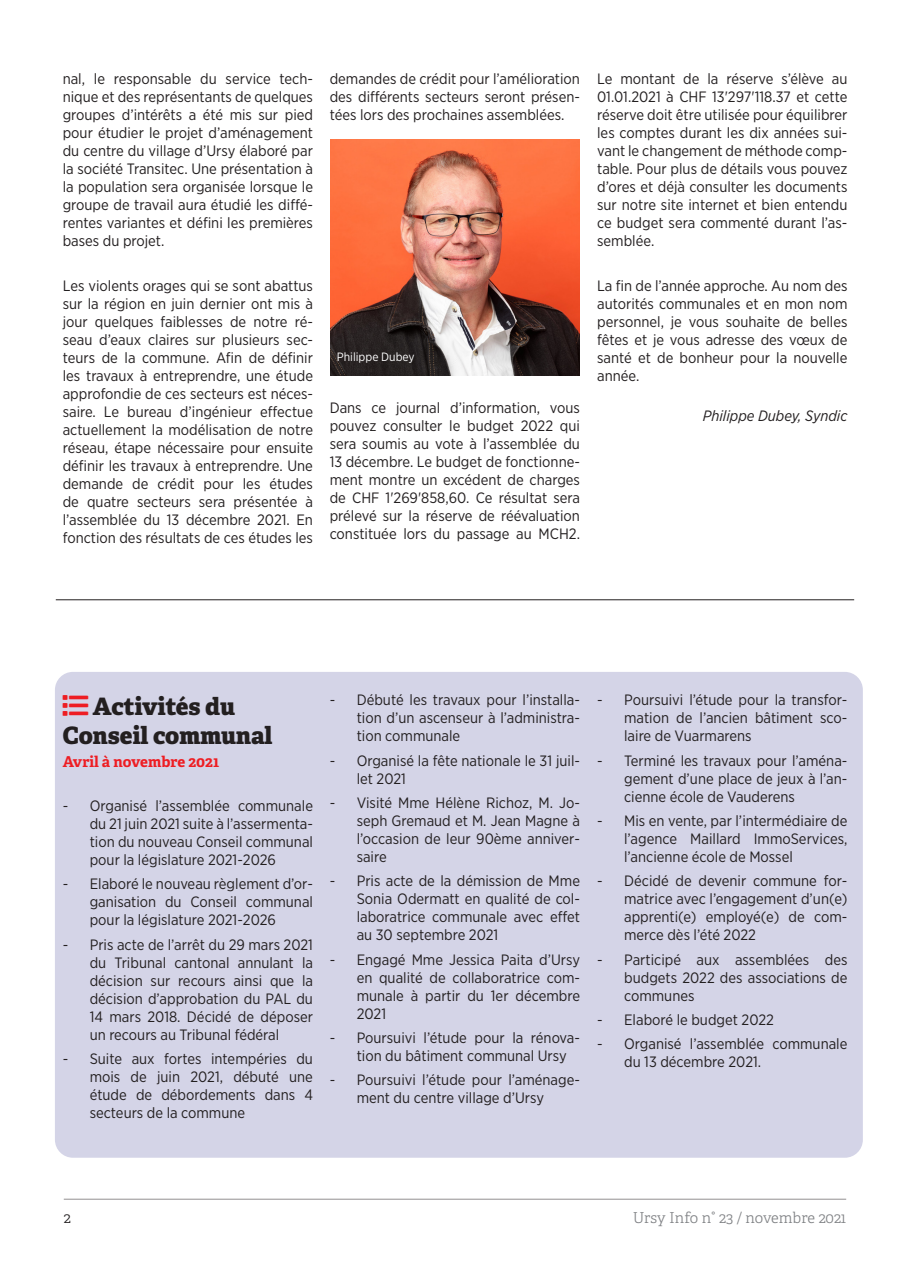
<style>
.page{position:relative;width:910px;height:1280px;background:#fff}
.page>*{position:absolute;margin:0;border:0;box-sizing:border-box;transform-origin:0 0}
.A_title{font:800 24px "Adelle Basic";color:#231f20}
.A_text_just_grid_spa{font:15px/18px "Gotham Narrow";color:#231f20;text-align:justify}
.A_text_just_grid_no{font:15px/18px "Gotham Narrow";color:#231f20;text-align:justify}
.t1{font:300 15px "Adelle Basic";color:#808285}
.A_text_just_grid_spa-2{font:italic 15px "Gotham Narrow";color:#231f20}
.A_intro_grid{font:700 15px "Adelle Basic";color:#ee1d23}
.t2{font:300 15px "Adelle Basic";color:#231f20}
.t3{font:12px "Gotham Narrow";color:#fff}
.s1{color:#ee1d23}
</style>
<div class="page">
<hr style="left:64px;top:1199px;width:782px;height:1px;background:#231f20">
<div style="left:55px;top:672px;width:808px;height:486px;background:#d4d4e7;border-radius:18px"></div>
<img style="left:330px;top:139px;width:250px;height:236px">
<hr style="left:56px;top:599px;width:798px;height:1px;background:#231f20">
<p class="A_text_just_grid_spa" style="left:63px;top:70px;width:252px">nal, le responsable du service tech&shy;nique et des représentants de quelques groupes d’intérêts a été mis sur pied pour étudier le projet d’aménagement du centre du village d’Ursy élaboré par la société Transitec. Une présentation à la population sera organisée lorsque le groupe de travail aura étudié les diffé&shy;rentes variantes et défini les premières bases du projet.</p>
<p class="A_text_just_grid_spa" style="left:63px;top:276px;width:252px">Les violents orages qui se sont abattus sur la région en juin dernier ont mis à jour quelques faiblesses de notre ré&shy;seau d’eaux claires sur plusieurs sec&shy;teurs de la commune. Afin de définir les travaux à entreprendre, une étude approfondie de ces secteurs est néces&shy;saire. Le bureau d’ingénieur effectue actuellement la modélisation de notre réseau, étape nécessaire pour ensuite définir les travaux à entreprendre. Une demande de crédit pour les études de quatre secteurs sera présentée à l’assemblée du 13 décembre 2021. En fonction des résultats de ces études les</p>
<p class="A_text_just_grid_spa" style="left:330px;top:70px;width:252px">demandes de crédit pour l’amélioration des différents secteurs seront présen&shy;tées lors des prochaines assemblées.</p>
<p class="t3" style="left:337px;top:349px;width:79px">Philippe Dubey</p>
<p class="A_text_just_grid_spa" style="left:330px;top:398px;width:252px">Dans ce journal d’information, vous pouvez consulter le budget 2022 qui sera soumis au vote à l’assemblée du 13 décembre. Le budget de fonctionne&shy;ment montre un excédent de charges de CHF 1'269'858,60. Ce résultat sera prélevé sur la réserve de réévaluation constituée lors du passage au MCH2.</p>
<p class="A_text_just_grid_spa" style="left:597px;top:70px;width:252px">Le montant de la réserve s’élève au 01.01.2021 à CHF 13'297'118.37 et cette réserve doit être utilisée pour équilibrer les comptes durant les dix années sui&shy;vant le changement de méthode comp&shy;table. Pour plus de détails vous pouvez d’ores et déjà consulter les documents sur notre site internet et bien entendu ce budget sera commenté durant l’as&shy;semblée.</p>
<p class="A_text_just_grid_spa" style="left:597px;top:276px;width:252px">La fin de l’année approche. Au nom des autorités communales et en mon nom personnel, je vous souhaite de belles fêtes et je vous adresse des vœux de santé et de bonheur pour la nouvelle année.</p>
<p class="A_text_just_grid_spa-2" style="left:703px;top:406px;width:146px">Philippe Dubey, Syndic</p>
<p class="A_title" style="left:63px;top:691px;width:174px"><span class="s1">●▲▼</span> Activités du</p>
<p class="A_title" style="left:63px;top:720px;width:211px">Conseil communal</p>
<p class="A_intro_grid" style="left:63px;top:752px;width:158px">Avril à novembre 2021</p>
<p class="A_text_just_grid_no" style="left:90px;top:796px;width:225px;text-indent:-27px">- Organisé l’assemblée communale du 21 juin 2021 suite à l’assermenta&shy;tion du nouveau Conseil communal pour la législature 2021-2026</p>
<p class="A_text_just_grid_no" style="left:90px;top:875px;width:225px;text-indent:-27px">- Elaboré le nouveau règlement d’or&shy;ganisation du Conseil communal pour la législature 2021-2026</p>
<p class="A_text_just_grid_no" style="left:90px;top:935px;width:225px;text-indent:-27px">- Pris acte de l’arrêt du 29 mars 2021 du Tribunal cantonal annulant la décision sur recours ainsi que la décision d’approbation du PAL du 14 mars 2018. Décidé de déposer un recours au Tribunal fédéral</p>
<p class="A_text_just_grid_no" style="left:90px;top:1050px;width:225px;text-indent:-27px">- Suite aux fortes intempéries du mois de juin 2021, débuté une étude de débordements dans 4 secteurs de la commune</p>
<p class="A_text_just_grid_no" style="left:357px;top:690px;width:225px;text-indent:-27px">- Débuté les travaux pour l’installa&shy;tion d’un ascenseur à l’administra&shy;tion communale</p>
<p class="A_text_just_grid_no" style="left:357px;top:751px;width:225px;text-indent:-27px">- Organisé la fête nationale le 31 juil&shy;let 2021</p>
<p class="A_text_just_grid_no" style="left:357px;top:793px;width:225px;text-indent:-27px">- Visité Mme Hélène Richoz, M. Jo&shy;seph Gremaud et M. Jean Magne à l’occasion de leur 90ème anniver&shy;saire</p>
<p class="A_text_just_grid_no" style="left:357px;top:872px;width:225px;text-indent:-27px">- Pris acte de la démission de Mme Sonia Odermatt en qualité de col&shy;laboratrice communale avec effet au 30 septembre 2021</p>
<p class="A_text_just_grid_no" style="left:357px;top:950px;width:225px;text-indent:-27px">- Engagé Mme Jessica Paita d’Ursy en qualité de collaboratrice com&shy;munale à partir du 1er décembre 2021</p>
<p class="A_text_just_grid_no" style="left:357px;top:1028px;width:225px;text-indent:-27px">- Poursuivi l’étude pour la rénova&shy;tion du bâtiment communal Ursy</p>
<p class="A_text_just_grid_no" style="left:330px;top:1071px;width:252px;text-align:center">- Poursuivi l’étude pour l’aménage&shy;ment du centre village d’Ursy</p>
<p class="A_text_just_grid_no" style="left:624px;top:690px;width:225px;text-indent:-27px">- Poursuivi l’étude pour la transfor&shy;mation de l’ancien bâtiment sco&shy;laire de Vuarmarens</p>
<p class="A_text_just_grid_no" style="left:624px;top:751px;width:225px;text-indent:-27px">- Terminé les travaux pour l’aména&shy;gement d’une place de jeux à l’an&shy;cienne école de Vauderens</p>
<p class="A_text_just_grid_no" style="left:624px;top:811px;width:225px;text-indent:-27px">- Mis en vente, par l’intermédiaire de l’agence Maillard ImmoServices, l’ancienne école de Mossel</p>
<p class="A_text_just_grid_no" style="left:624px;top:872px;width:225px;text-indent:-27px">- Décidé de devenir commune for&shy;matrice avec l’engagement d’un(e) apprenti(e) employé(e) de com&shy;merce dès l’été 2022</p>
<p class="A_text_just_grid_no" style="left:624px;top:950px;width:225px;text-indent:-27px">- Participé aux assemblées des budgets 2022 des associations de communes</p>
<p class="A_text_just_grid_no" style="left:597px;top:1010px;width:178px">- Elaboré le budget 2022</p>
<p class="A_text_just_grid_no" style="left:624px;top:1035px;width:225px;text-indent:-27px">- Organisé l’assemblée communale du 13 décembre 2021.</p>
<p class="t2" style="left:64px;top:1208px;width:8px">2</p>
<p class="t1" style="left:633px;top:1208px;width:215px">Ursy Info n° 23 / novembre 2021</p>
</div>
